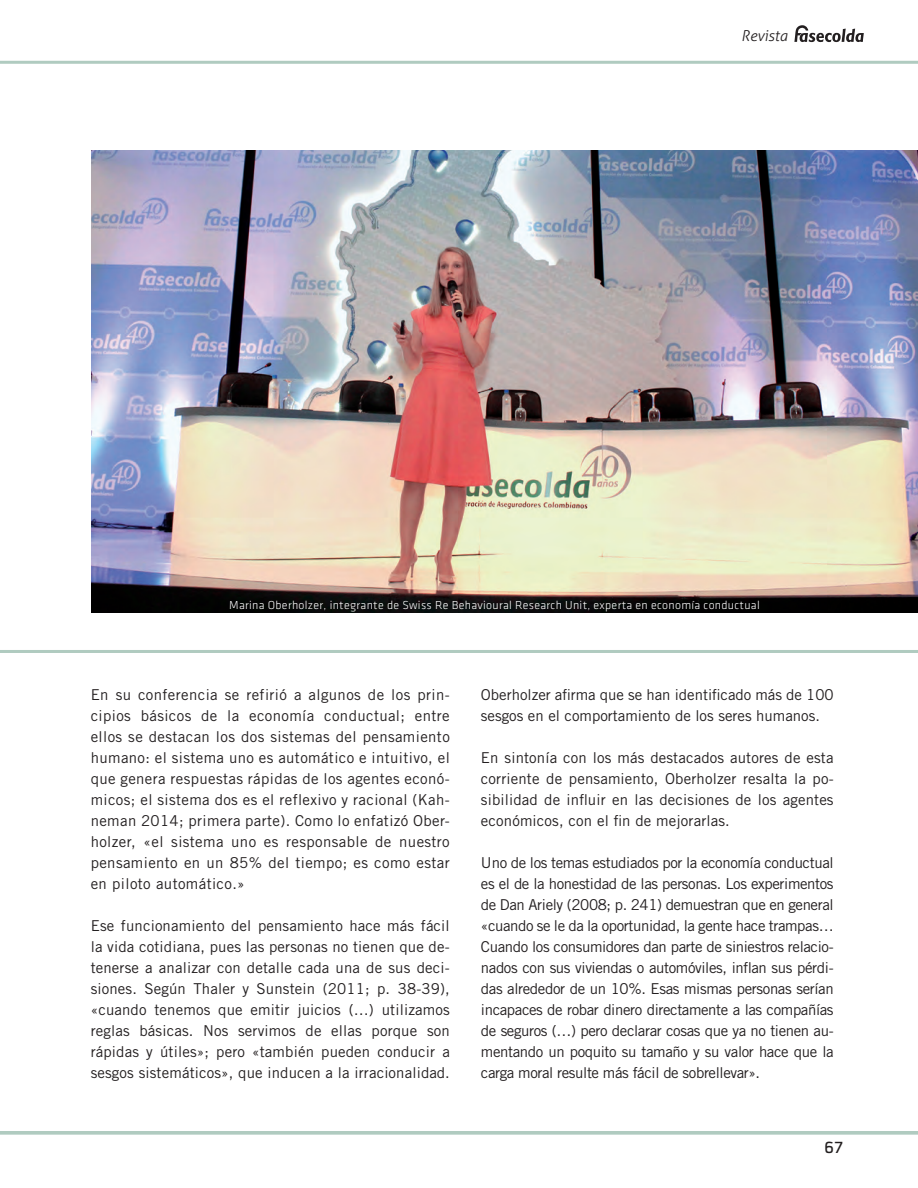
<style>
.page{position:relative;width:918px;height:1188px;background:#fff}
.page>*{position:absolute;margin:0;border:0;box-sizing:border-box;transform-origin:0 0}
.t1{font:15px/21px "Trade Gothic LT Std";letter-spacing:.01em;color:#231f20;text-align:justify}
.t2{font:italic 300 15px "Aller";color:#231f20}
.t3{font:15px "Collator";color:#231f20}
.t4{font:300 12px "Klavika";letter-spacing:.025em;color:#fff}
</style>
<div class="page">
<svg style="left:794px;top:25px;width:70px;height:17px"></svg>
<hr style="left:0;top:1131px;width:918px;height:3px;background:#b0cbc0">
<hr style="left:0;top:61px;width:918px;height:3px;background:#b0cbc0">
<hr style="left:0;top:1132px;width:918px;height:3px;background:#b0cbc0">
<hr style="left:0;top:650px;width:918px;height:3px;background:#b0cbc0">
<img style="left:91px;top:150px;width:827px;height:463px">
<p class="t2" style="left:741px;top:27px;width:48px">Revista</p>
<p class="t4" style="left:229px;top:599px;width:532px">Marina Oberholzer, integrante de Swiss Re Behavioural Research Unit, experta en economía conductual</p>
<p class="t1" style="left:91px;top:684px;width:361px">En su conferencia se refirió a algunos de los prin&shy;cipios básicos de la economía conductual; entre ellos se destacan los dos sistemas del pensamiento humano: el sistema uno es automático e intuitivo, el que genera respuestas rápidas de los agentes econó&shy;micos; el sistema dos es el reflexivo y racional (Kah&shy;neman 2014; primera parte). Como lo enfatizó Ober&shy;holzer, «el sistema uno es responsable de nuestro pensamiento en un 85% del tiempo; es como estar en piloto automático.»</p>
<p class="t1" style="left:91px;top:915px;width:361px">Ese funcionamiento del pensamiento hace más fácil la vida cotidiana, pues las personas no tienen que de&shy;tenerse a analizar con detalle cada una de sus deci&shy;siones. Según Thaler y Sunstein (2011; p. 38-39), «cuando tenemos que emitir juicios (…) utilizamos reglas básicas. Nos servimos de ellas porque son rápidas y útiles»; pero «también pueden conducir a sesgos sistemáticos», que inducen a la irracionalidad.</p>
<p class="t1" style="left:481px;top:684px;width:354px">Oberholzer afirma que se han identificado más de 100 sesgos en el comportamiento de los seres humanos.</p>
<p class="t1" style="left:481px;top:747px;width:354px">En sintonía con los más destacados autores de esta corriente de pensamiento, Oberholzer resalta la po&shy;sibilidad de influir en las decisiones de los agentes económicos, con el fin de mejorarlas.</p>
<p class="t1" style="left:481px;top:852px;width:354px">Uno de los temas estudiados por la economía conductual es el de la honestidad de las personas. Los experimentos de Dan Ariely (2008; p. 241) demuestran que en general «cuando se le da la oportunidad, la gente hace trampas… Cuando los consumidores dan parte de siniestros relacio&shy;nados con sus viviendas o automóviles, inflan sus pérdi&shy;das alrededor de un 10%. Esas mismas personas serían incapaces de robar dinero directamente a las compañías de seguros (…) pero declarar cosas que ya no tienen au&shy;mentando un poquito su tamaño y su valor hace que la carga moral resulte más fácil de sobrellevar».</p>
<p class="t3" style="left:824px;top:1139px;width:20px">67</p>
</div>
